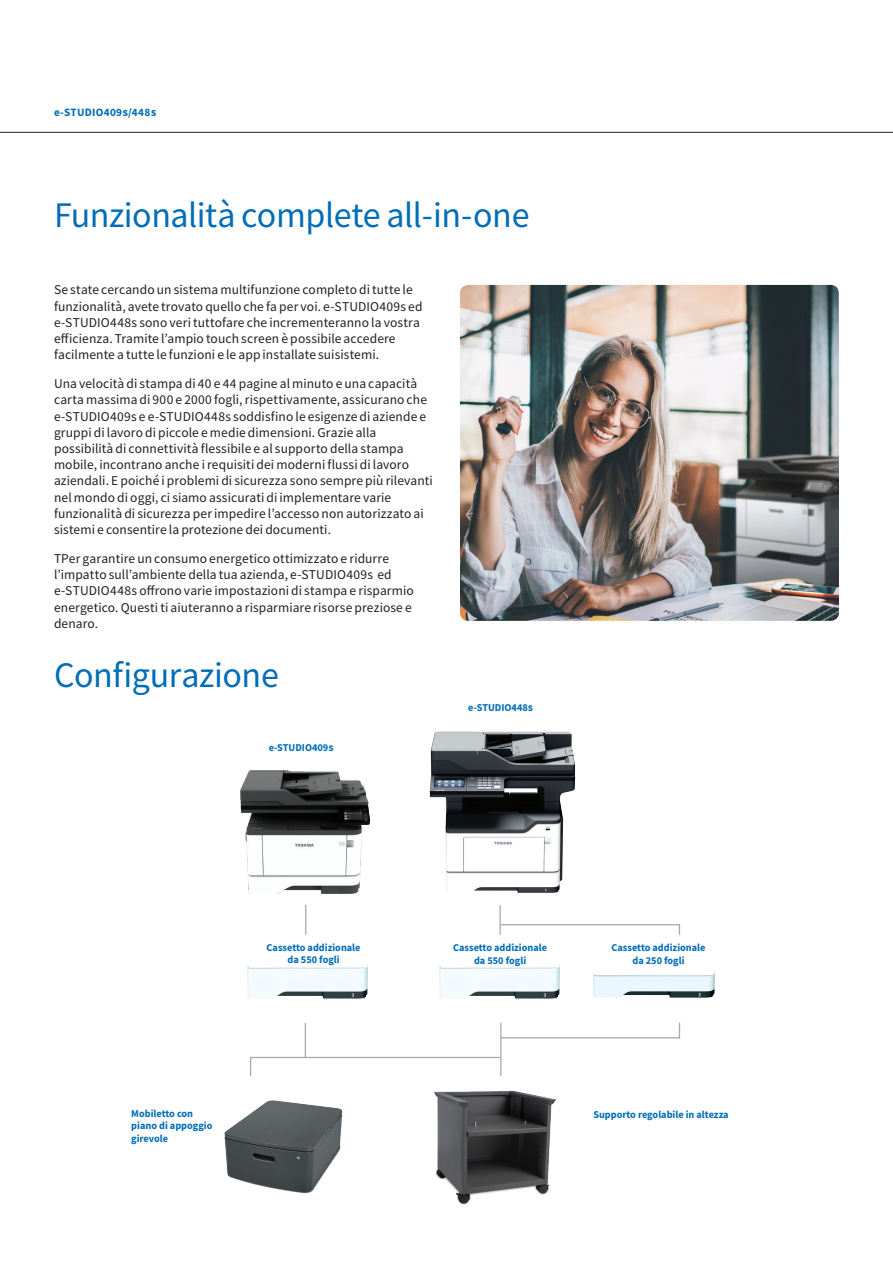
<style>
.page{position:relative;width:893px;height:1263px;background:#fff}
.page>*{position:absolute;margin:0;border:0;box-sizing:border-box;transform-origin:0 0}
.t1{font:36px "Toshiba Sans";letter-spacing:-.01em;color:#006db7}
.t2{font:13.5px/16.2px "Toshiba Sans";letter-spacing:.005em;color:#231f20}
.t3{font:700 11.25px "Toshiba Sans";letter-spacing:.02em;color:#006db7}
.t4{font:700 10.5px/12.6px "Toshiba Sans";color:#006db7;text-align:center}
</style>
<div class="page">
<hr style="left:0;top:132px;width:893px;height:1px;background:#231f20">
<img style="left:460px;top:285px;width:379px;height:336px">
<svg style="left:250px;top:1058px;width:1px;height:18px"></svg>
<hr style="left:250px;top:1057px;width:250px;height:1px;background:#a8a9ad">
<img style="left:224px;top:1100px;width:119px;height:94px">
<img style="left:434px;top:1090px;width:122px;height:115px">
<img style="left:241px;top:770px;width:128px;height:123px">
<hr style="left:305px;top:1023px;width:1px;height:35px;background:#a8a9ad">
<img style="left:247px;top:965px;width:121px;height:33px">
<hr style="left:499px;top:905px;width:2px;height:30px;background:#a8a9ad">
<img style="left:439px;top:965px;width:121px;height:33px">
<hr style="left:500px;top:1023px;width:1px;height:53px;background:#a8a9ad">
<img style="left:594px;top:973px;width:120px;height:25px">
<hr style="left:501px;top:1037px;width:179px;height:1px;background:#a8a9ad">
<svg style="left:679px;top:1022px;width:1px;height:15px"></svg>
<hr style="left:501px;top:924px;width:179px;height:1px;background:#a8a9ad">
<hr style="left:305px;top:905px;width:1px;height:30px;background:#a8a9ad">
<img style="left:429px;top:731px;width:147px;height:162px">
<p class="t3" style="left:54px;top:104px;width:104px">e-studio409s/448s</p>
<h1 class="t1" style="left:54px;top:192px;width:477px">Funzionalità complete all-in-one</h1>
<p class="t2" style="left:54px;top:282px;width:370px">Se state cercando un sistema multifunzione completo di tutte le funzionalità, avete trovato quello che fa per voi. e-STUDIO409s ed e-STUDIO448s sono veri tuttofare che incrementeranno la vostra efficienza. Tramite l’ampio touch screen è possibile accedere facilmente a tutte le funzioni e le app installate suisistemi.</p>
<p class="t2" style="left:54px;top:376px;width:380px">Una velocità di stampa di 40 e 44 pagine al minuto e una capacità carta massima di 900 e 2000 fogli, rispettivamente, assicurano che e-STUDIO409s e e-STUDIO448s soddisfino le esigenze di aziende e gruppi di lavoro di piccole e medie dimensioni. Grazie alla possibilità di connettività flessibile e al supporto della stampa mobile, incontrano anche i requisiti dei moderni flussi di lavoro aziendali. E poiché i problemi di sicurezza sono sempre più rilevanti nel mondo di oggi, ci siamo assicurati di implementare varie funzionalità di sicurezza per impedire l’accesso non autorizzato ai sistemi e consentire la protezione dei documenti.</p>
<p class="t2" style="left:54px;top:550px;width:361px">TPer garantire un consumo energetico ottimizzato e ridurre l’impatto sull’ambiente della tua azienda, e-STUDIO409s ed e-STUDIO448s offrono varie impostazioni di stampa e risparmio energetico. Questi ti aiuteranno a risparmiare risorse preziose e denaro.</p>
<h1 class="t1" style="left:54px;top:652px;width:226px">Configurazione</h1>
<p class="t4" style="left:269px;top:741px;width:16px">e-STUDIO</p>
<p class="t4" style="left:312px;top:741px;width:23px">409s</p>
<p class="t4" style="left:468px;top:701px;width:16px">e-STUDIO</p>
<p class="t4" style="left:512px;top:701px;width:23px">448s</p>
<p class="t4" style="left:267px;top:941px;width:95px">Cassetto addizionale da 550 fogli</p>
<p class="t4" style="left:453px;top:941px;width:95px">Cassetto addizionale da 550 fogli</p>
<p class="t4" style="left:611px;top:941px;width:95px">Cassetto addizionale da 250 fogli</p>
<p class="t4" style="left:131px;top:1107px;width:83px;text-align:left">Mobiletto con piano di appoggio girevole</p>
<p class="t4" style="left:593px;top:1107px;width:137px">Supporto regolabile in altezza</p>
</div>
